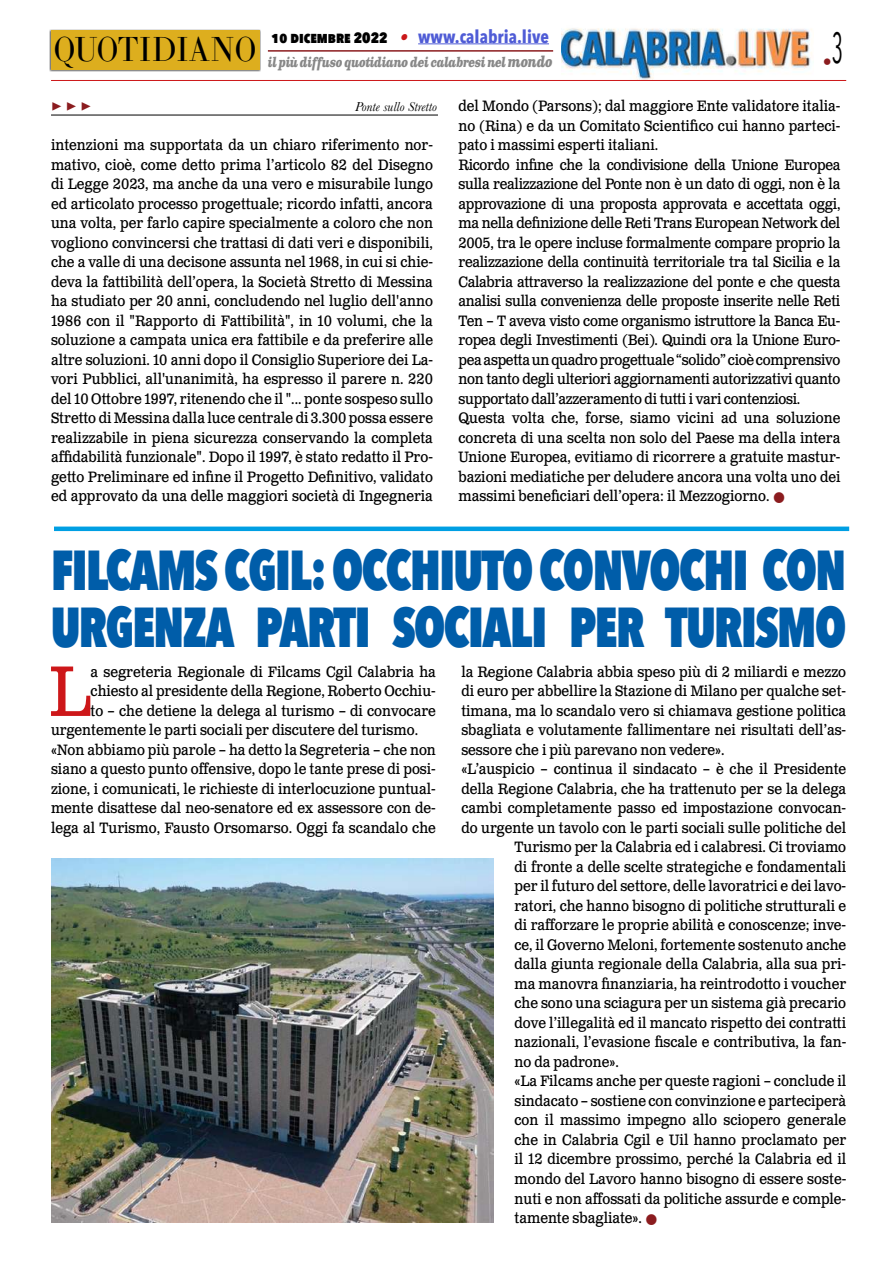
<style>
.page{position:relative;width:893px;height:1263px;background:#fff}
.page>*{position:absolute;margin:0;border:0;box-sizing:border-box;transform-origin:0 0}
.t1{font:71.25px "Clarendon Text Pro";color:#cd1719;scale:.9 1}
.t2{font:800 56.1px/57px "Avenir Next Condensed";letter-spacing:-.03em;color:#005da9;scale:.87 1}
.t3{font:34.2px "LTC Bodoni 175 Pro";color:#000;scale:.88 1}
.t4{font:700 18px "Avenir Next Condensed";color:#4f5cd6}
.t5{font:700 18px "Minion Pro";color:#8b1c1f}
.t6{font:18px "Avenir Next Condensed";color:#8b1c1f}
.t7{font:15px/19.5px "Clarendon Text Pro";color:#000;text-align:justify;scale:.9 1}
.t8{font:15px/19.5px "Clarendon Text Pro";letter-spacing:-.02em;color:#000;scale:.9 1}
.t9{font:italic 700 13.5px "Clarendon Text Pro";letter-spacing:-.05em;color:#878787;scale:.79 1}
.t10{font:italic 13.5px "Baskerville";color:#000}
.s1{font-weight:800;font-size:15px;color:#000}
.s2{font-family:"Clarendon Text Pro";font-style:italic;font-size:16.5px;color:#ca181a}
.s3{font-size:15px}
</style>
<div class="page">
<img style="left:561px;top:28px;width:251px;height:52px">
<hr style="left:51px;top:80px;width:795px;height:1px;background:#cd1719">
<div style="left:49px;top:29px;width:212px;height:43px;background:#000;opacity:.75"></div>
<div style="left:51px;top:31px;width:208px;height:39px;background:#ddae1e"></div>
<hr style="left:418px;top:43px;width:131px;height:1px;background:#4f5cd6">
<hr style="left:268px;top:50px;width:285px;height:2px;background:#8b1c1f">
<hr style="left:51px;top:115px;width:387px;height:1px;background:#000">
<div style="left:54px;top:526px;width:795px;height:5px;background:#009fe3"></div>
<img style="left:51px;top:858px;width:442px;height:365px">
<h3 class="t3" style="left:54px;top:27px;width:232px">QUOTIDIANO</h3>
<p class="t4" style="left:272px;top:25px;width:279px"><span class="s1">10 dicembre 2022</span> <span class="s2">•</span> www.calabria.live</p>
<p class="t9" style="left:268px;top:53px;width:362px">il più diffuso quotidiano dei calabresi nel <span class="s3">mondo</span></p>
<p class="t6" style="left:823px;top:46px;width:22px">•<sup>3</sup></p>
<p class="t5" style="left:51px;top:92px;width:42px">▶ ▶ ▶</p>
<p class="t10" style="left:355px;top:97px;width:83px">Ponte sullo Stretto</p>
<p class="t7" style="left:51px;top:136px;width:426px">intenzioni ma supportata da un chiaro riferimento nor&shy;mativo, cioè, come detto prima l’articolo 82 del Disegno di Legge 2023, ma anche da una vero e misurabile lungo ed articolato processo progettuale; ricordo infatti, ancora una volta, per farlo capire specialmente a coloro che non vogliono convincersi che trattasi di dati veri e disponibili, che a valle di una decisone assunta nel 1968, in cui si chie&shy;deva la fattibilità dell’opera, la Società Stretto di Messina ha studiato per 20 anni, concludendo nel luglio dell'anno 1986 con il "Rapporto di Fattibilità", in 10 volumi, che la soluzione a campata unica era fattibile e da preferire alle altre soluzioni. 10 anni dopo il Consiglio Superiore dei La&shy;vori Pubblici, all'unanimità, ha espresso il parere n. 220 del 10 Ottobre 1997, ritenendo che il "... ponte sospeso sullo Stretto di Messina dalla luce centrale di 3.300 possa essere realizzabile in piena sicurezza conservando la completa affidabilità funzionale". Dopo il 1997, è stato redatto il Pro&shy;getto Preliminare ed infine il Progetto Definitivo, validato ed approvato da una delle maggiori società di Ingegneria</p>
<p class="t8" style="left:458px;top:97px;width:426px">del Mondo (Parsons); dal maggiore Ente validatore italia&shy;no (Rina) e da un Comitato Scientifico cui hanno parteci&shy;pato i massimi esperti italiani.<br>Ricordo infine che la condivisione della Unione Europea sulla realizzazione del Ponte non è un dato di oggi, non è la approvazione di una proposta approvata e accettata oggi, ma nella definizione delle Reti Trans European Network del 2005, tra le opere incluse formalmente compare proprio la realizzazione della continuità territoriale tra tal Sicilia e la Calabria attraverso la realizzazione del ponte e che questa analisi sulla convenienza delle proposte inserite nelle Reti Ten – T aveva visto come organismo istruttore la Banca Eu&shy;ropea degli Investimenti (Bei). Quindi ora la Unione Euro&shy;pea aspetta un quadro progettuale “solido” cioè comprensivo non tanto degli ulteriori aggiornamenti autorizzativi quanto supportato dall’azzeramento di tutti i vari contenziosi.<br>Questa volta che, forse, siamo vicini ad una soluzione concreta di una scelta non solo del Paese ma della intera Unione Europea, evitiamo di ricorrere a gratuite mastur&shy;bazioni mediatiche per deludere ancora una volta uno dei massimi beneficiari dell’opera: il Mezzogiorno.</p>
<h2 class="t2" style="left:51px;top:541px;width:915px">FILCAMS CGIL: OCCHIUTO CONVOCHI CON<br>URGENZA PARTI SOCIALI PER TURISMO</h2>
<h1 class="t1" style="left:49px;top:648px;width:48px">L</h1>
<p class="t7" style="left:91px;top:663px;width:385px">a segreteria Regionale di Filcams Cgil Calabria ha</p>
<p class="t7" style="left:461px;top:663px;width:429px">la Regione Calabria abbia speso più di 2 miliardi e mezzo</p>
<p class="t7" style="left:461px;top:682px;width:429px">di euro per abbellire la Stazione di Milano per qualche set-</p>
<p class="t7" style="left:461px;top:702px;width:429px">timana, ma lo scandalo vero si chiamava gestione politica</p>
<p class="t7" style="left:461px;top:721px;width:429px">sbagliata e volutamente fallimentare nei risultati dell’as-</p>
<p class="t7" style="left:461px;top:741px;width:294px">sessore che i più parevano non vedere».</p>
<p class="t7" style="left:461px;top:760px;width:429px">«L’auspicio – continua il sindacato – è che il Presidente</p>
<p class="t7" style="left:461px;top:780px;width:429px">della Regione Calabria, che ha trattenuto per se la delega</p>
<p class="t7" style="left:461px;top:799px;width:429px">cambi completamente passo ed impostazione convocan-</p>
<p class="t7" style="left:461px;top:819px;width:429px">do urgente un tavolo con le parti sociali sulle politiche del</p>
<p class="t7" style="left:514px;top:838px;width:370px">Turismo per la Calabria ed i calabresi. Ci troviamo</p>
<p class="t7" style="left:514px;top:858px;width:370px">di fronte a delle scelte strategiche e fondamentali</p>
<p class="t7" style="left:514px;top:877px;width:370px">per il futuro del settore, delle lavoratrici e dei lavo-</p>
<p class="t7" style="left:514px;top:897px;width:370px">ratori, che hanno bisogno di politiche strutturali e</p>
<p class="t7" style="left:514px;top:916px;width:370px">di rafforzare le proprie abilità e conoscenze; inve-</p>
<p class="t7" style="left:514px;top:936px;width:370px">ce, il Governo Meloni, fortemente sostenuto anche</p>
<p class="t7" style="left:514px;top:955px;width:370px">dalla giunta regionale della Calabria, alla sua pri-</p>
<p class="t7" style="left:514px;top:975px;width:370px">ma manovra finanziaria, ha reintrodotto i voucher</p>
<p class="t7" style="left:514px;top:994px;width:370px">che sono una sciagura per un sistema già precario</p>
<p class="t7" style="left:514px;top:1014px;width:370px">dove l’illegalità ed il mancato rispetto dei contratti</p>
<p class="t7" style="left:514px;top:1033px;width:370px">nazionali, l’evasione fiscale e contributiva, la fan-</p>
<p class="t7" style="left:514px;top:1053px;width:117px">no da padrone».</p>
<p class="t7" style="left:514px;top:1072px;width:370px">«La Filcams anche per queste ragioni – conclude il</p>
<p class="t7" style="left:514px;top:1092px;width:370px">sindacato – sostiene con convinzione e parteciperà</p>
<p class="t7" style="left:514px;top:1111px;width:370px">con il massimo impegno allo sciopero generale</p>
<p class="t7" style="left:514px;top:1131px;width:370px">che in Calabria Cgil e Uil hanno proclamato per</p>
<p class="t7" style="left:514px;top:1150px;width:370px">il 12 dicembre prossimo, perché la Calabria ed il</p>
<p class="t7" style="left:514px;top:1170px;width:370px">mondo del Lavoro hanno bisogno di essere soste-</p>
<p class="t7" style="left:514px;top:1189px;width:370px">nuti e non affossati da politiche assurde e comple-</p>
<p class="t7" style="left:514px;top:1209px;width:143px">tamente sbagliate».</p>
<p class="t7" style="left:91px;top:682px;width:385px">chiesto al presidente della Regione, Roberto Occhiu-</p>
<p class="t7" style="left:91px;top:702px;width:385px">to – che detiene la delega al turismo – di convocare</p>
<p class="t7" style="left:51px;top:721px;width:409px">urgentemente le parti sociali per discutere del turismo.</p>
<p class="t7" style="left:51px;top:741px;width:429px">«Non abbiamo più parole – ha detto la Segreteria – che non</p>
<p class="t7" style="left:51px;top:760px;width:429px">siano a questo punto offensive, dopo le tante prese di posi-</p>
<p class="t7" style="left:51px;top:780px;width:429px">zione, i comunicati, le richieste di interlocuzione puntual-</p>
<p class="t7" style="left:51px;top:799px;width:429px">mente disattese dal neo-senatore ed ex assessore con de-</p>
<p class="t7" style="left:51px;top:819px;width:429px">lega al Turismo, Fausto Orsomarso. Oggi fa scandalo che</p>
</div>
